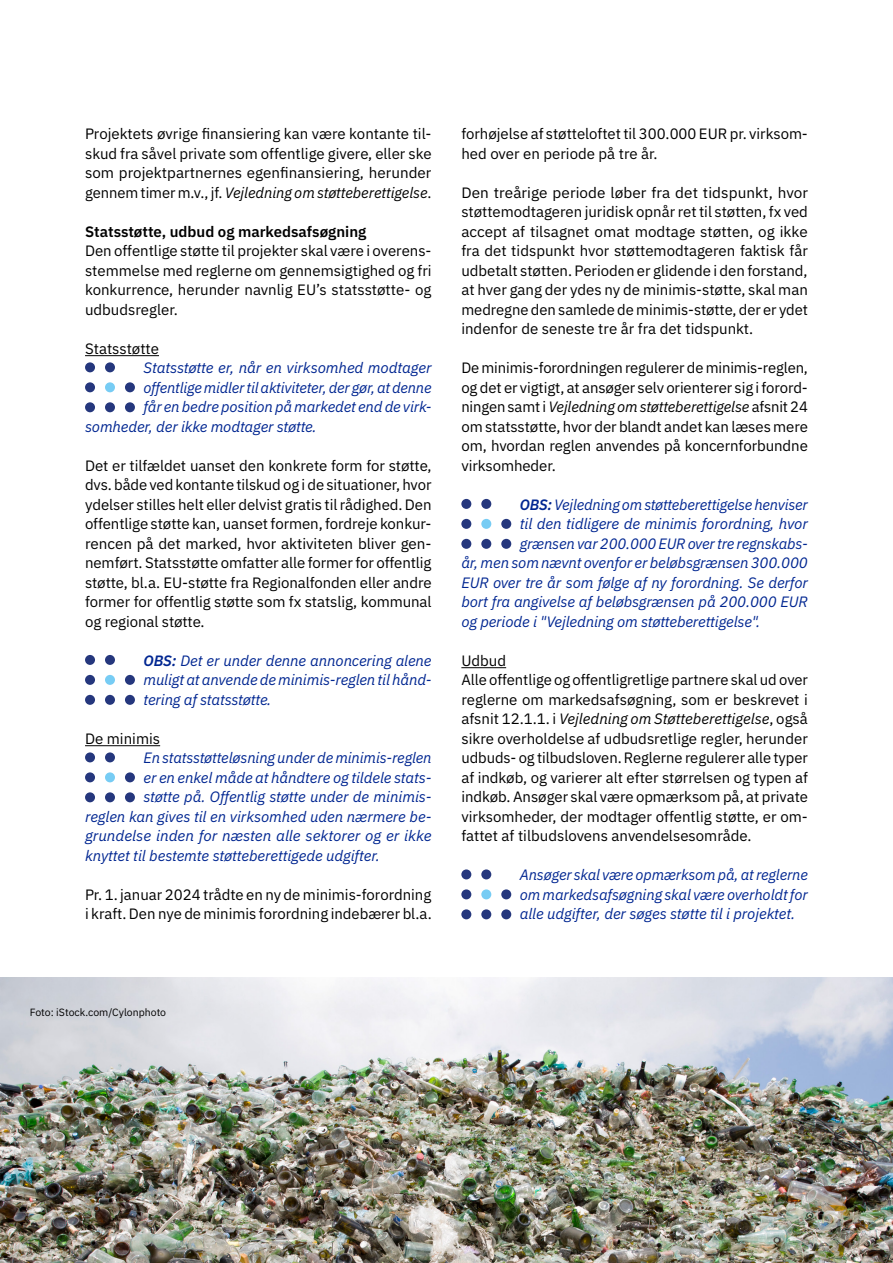
<style>
.page{position:relative;width:893px;height:1263px;background:#fff}
.page>*{position:absolute;margin:0;border:0;box-sizing:border-box;transform-origin:0 0}
.brød{font:15px/19.5px "IBM Plex Sans";color:#000;text-align:justify}
.brød-2{font:italic 15px/19.5px "IBM Plex Sans";letter-spacing:-.01em;color:#002691;text-align:justify}
.brød-3{font:600 15px "IBM Plex Sans";color:#000}
.fotograf_sort_left{font:10.5px "IBM Plex Sans";color:#000}
.s1{font-style:italic}
.s2{font-weight:600}
</style>
<div class="page">
<hr style="left:85px;top:355px;width:74px;height:1px;background:#000">
<div style="left:105px;top:382px;width:10px;height:10px;background:#77ccf4;border-radius:50%"></div>
<div style="left:85px;top:402px;width:10px;height:10px;background:#25377d;border-radius:50%"></div>
<div style="left:105px;top:362px;width:10px;height:10px;background:#25377d;border-radius:50%"></div>
<div style="left:125px;top:382px;width:10px;height:10px;background:#25377d;border-radius:50%"></div>
<div style="left:85px;top:382px;width:10px;height:10px;background:#25377d;border-radius:50%"></div>
<div style="left:85px;top:362px;width:10px;height:10px;background:#25377d;border-radius:50%"></div>
<div style="left:105px;top:402px;width:10px;height:10px;background:#25377d;border-radius:50%"></div>
<div style="left:125px;top:402px;width:10px;height:10px;background:#25377d;border-radius:50%"></div>
<div style="left:105px;top:675px;width:10px;height:10px;background:#77ccf4;border-radius:50%"></div>
<div style="left:85px;top:695px;width:10px;height:10px;background:#25377d;border-radius:50%"></div>
<div style="left:105px;top:655px;width:10px;height:10px;background:#25377d;border-radius:50%"></div>
<div style="left:125px;top:675px;width:10px;height:10px;background:#25377d;border-radius:50%"></div>
<div style="left:85px;top:675px;width:10px;height:10px;background:#25377d;border-radius:50%"></div>
<div style="left:85px;top:655px;width:10px;height:10px;background:#25377d;border-radius:50%"></div>
<div style="left:105px;top:695px;width:10px;height:10px;background:#25377d;border-radius:50%"></div>
<div style="left:125px;top:695px;width:10px;height:10px;background:#25377d;border-radius:50%"></div>
<hr style="left:85px;top:745px;width:75px;height:1px;background:#000">
<div style="left:105px;top:772px;width:10px;height:10px;background:#77ccf4;border-radius:50%"></div>
<div style="left:85px;top:792px;width:10px;height:10px;background:#25377d;border-radius:50%"></div>
<div style="left:105px;top:752px;width:10px;height:10px;background:#25377d;border-radius:50%"></div>
<div style="left:125px;top:772px;width:10px;height:10px;background:#25377d;border-radius:50%"></div>
<div style="left:85px;top:772px;width:10px;height:10px;background:#25377d;border-radius:50%"></div>
<div style="left:85px;top:752px;width:10px;height:10px;background:#25377d;border-radius:50%"></div>
<div style="left:105px;top:792px;width:10px;height:10px;background:#25377d;border-radius:50%"></div>
<div style="left:125px;top:792px;width:10px;height:10px;background:#25377d;border-radius:50%"></div>
<div style="left:481px;top:519px;width:10px;height:10px;background:#77ccf4;border-radius:50%"></div>
<div style="left:461px;top:539px;width:10px;height:10px;background:#25377d;border-radius:50%"></div>
<div style="left:481px;top:499px;width:10px;height:10px;background:#25377d;border-radius:50%"></div>
<div style="left:501px;top:519px;width:10px;height:10px;background:#25377d;border-radius:50%"></div>
<div style="left:461px;top:519px;width:10px;height:10px;background:#25377d;border-radius:50%"></div>
<div style="left:461px;top:499px;width:10px;height:10px;background:#25377d;border-radius:50%"></div>
<div style="left:481px;top:539px;width:10px;height:10px;background:#25377d;border-radius:50%"></div>
<div style="left:501px;top:539px;width:10px;height:10px;background:#25377d;border-radius:50%"></div>
<hr style="left:461px;top:667px;width:45px;height:1px;background:#000">
<div style="left:481px;top:889px;width:10px;height:10px;background:#77ccf4;border-radius:50%"></div>
<div style="left:461px;top:909px;width:10px;height:10px;background:#25377d;border-radius:50%"></div>
<div style="left:481px;top:869px;width:10px;height:10px;background:#25377d;border-radius:50%"></div>
<div style="left:501px;top:889px;width:10px;height:10px;background:#25377d;border-radius:50%"></div>
<div style="left:461px;top:889px;width:10px;height:10px;background:#25377d;border-radius:50%"></div>
<div style="left:461px;top:869px;width:10px;height:10px;background:#25377d;border-radius:50%"></div>
<div style="left:481px;top:909px;width:10px;height:10px;background:#25377d;border-radius:50%"></div>
<div style="left:501px;top:909px;width:10px;height:10px;background:#25377d;border-radius:50%"></div>
<img style="left:0;top:978px;width:893px;height:285px">
<p class="brød" style="left:85px;top:123px;width:348px">Projektets øvrige finansiering kan være kontante til&shy;skud fra såvel private som offentlige givere, eller ske som projektpartnernes egenfinansiering, herunder gennem timer m.v., jf. <span class="s1">Vejledning om støtteberettigelse</span>.</p>
<p class="brød" style="left:461px;top:123px;width:348px">forhøjelse af støtteloftet til 300.000 EUR pr. virksom&shy;hed over en periode på tre år.</p>
<p class="brød" style="left:461px;top:181px;width:348px">Den treårige periode løber fra det tidspunkt, hvor støttemodtageren juridisk opnår ret til støtten, fx ved accept af tilsagnet omat modtage støtten, og ikke fra det tidspunkt hvor støttemodtageren faktisk får udbetalt støtten. Perioden er glidende i den forstand, at hver gang der ydes ny de minimis-støtte, skal man medregne den samlede de minimis-støtte, der er ydet indenfor de seneste tre år fra det tidspunkt.</p>
<p class="brød" style="left:461px;top:357px;width:348px">De minimis-forordningen regulerer de minimis-reglen, og det er vigtigt, at ansøger selv orienterer sig i forord&shy;ningen samt i <span class="s1">Vejledning om støtteberettigelse</span> afsnit 24 om statsstøtte, hvor der blandt andet kan læses mere om, hvordan reglen anvendes på koncernforbundne virksomheder.</p>
<p class="brød-3" style="left:85px;top:220px;width:283px">Statsstøtte, udbud og markedsafsøgning</p>
<p class="brød" style="left:85px;top:240px;width:348px">Den offentlige støtte til projekter skal være i overens&shy;stemmelse med reglerne om gennemsigtighed og fri konkurrence, herunder navnlig EU’s statsstøtte- og udbudsregler.</p>
<p class="brød" style="left:85px;top:337px;width:75px">Statsstøtte</p>
<p class="brød-2" style="left:143px;top:357px;width:290px">Statsstøtte er, når en virksomhed modtager</p>
<p class="brød-2" style="left:143px;top:376px;width:290px">offentlige midler til aktiviteter, der gør, at denne</p>
<p class="brød-2" style="left:143px;top:396px;width:290px">får en bedre position på markedet end de virk-</p>
<p class="brød-2" style="left:85px;top:415px;width:233px">somheder, der ikke modtager støtte.</p>
<p class="brød" style="left:85px;top:454px;width:348px">Det er tilfældet uanset den konkrete form for støtte, dvs. både ved kontante tilskud og i de situationer, hvor ydelser stilles helt eller delvist gratis til rådighed. Den offentlige støtte kan, uanset formen, fordreje konkur&shy;rencen på det marked, hvor aktiviteten bliver gen&shy;nemført. Statsstøtte omfatter alle former for offentlig støtte, bl.a. EU-støtte fra Regionalfonden eller andre former for offentlig støtte som fx statslig, kommunal og regional støtte.</p>
<p class="brød-2" style="left:143px;top:649px;width:290px"><span class="s2">OBS:</span> Det er under denne annoncering alene muligt at anvende de minimis-reglen til hånd&shy;tering af statsstøtte.</p>
<p class="brød" style="left:85px;top:727px;width:77px">De minimis</p>
<p class="brød-2" style="left:143px;top:747px;width:290px">En statsstøtteløsning under de minimis--reglen</p>
<p class="brød-2" style="left:143px;top:766px;width:290px">er en enkel måde at håndtere og tildele stats-</p>
<p class="brød-2" style="left:143px;top:786px;width:286px">støtte på. Offentlig støtte under de minimis--</p>
<p class="brød-2" style="left:85px;top:805px;width:348px">reglen kan gives til en virksomhed uden nærmere be-</p>
<p class="brød-2" style="left:85px;top:825px;width:348px">grundelse inden for næsten alle sektorer og er ikke</p>
<p class="brød-2" style="left:85px;top:844px;width:296px">knyttet til bestemte støtteberettigede udgifter.</p>
<p class="brød" style="left:85px;top:883px;width:348px">Pr. 1. januar 2024 trådte en ny de minimis-forordning i kraft. Den nye de minimis forordning indebærer bl.a.</p>
<p class="brød-2" style="left:520px;top:493px;width:290px"><span class="s2">OBS:</span> Vejledning om støtteberettigelse henviser</p>
<p class="brød-2" style="left:520px;top:513px;width:290px">til den tidligere de minimis forordning, hvor</p>
<p class="brød-2" style="left:520px;top:532px;width:290px">grænsen var 200.000 EUR over tre regnskabs-</p>
<p class="brød-2" style="left:461px;top:552px;width:348px">år, men som nævnt ovenfor er beløbsgrænsen 300.000</p>
<p class="brød-2" style="left:461px;top:571px;width:348px">EUR over tre år som følge af ny forordning. Se derfor</p>
<p class="brød-2" style="left:461px;top:591px;width:348px">bort fra angivelse af beløbsgrænsen på 200.000 EUR</p>
<p class="brød-2" style="left:461px;top:610px;width:300px">og periode i "Vejledning om støtteberettigelse".</p>
<p class="brød" style="left:461px;top:649px;width:46px">Udbud</p>
<p class="brød" style="left:461px;top:669px;width:348px">Alle offentlige og offentligretlige partnere skal ud over reglerne om markedsafsøgning, som er beskrevet i afsnit 12.1.1. i <span class="s1">Vejledning om Støtteberettigelse</span>, også sikre overholdelse af udbudsretlige regler, herunder udbuds- og tilbudsloven. Reglerne regulerer alle typer af indkøb, og varierer alt efter størrelsen og typen af indkøb. Ansøger skal være opmærksom på, at private virksomheder, der modtager offentlig støtte, er om&shy;fattet af tilbudslovens anvendelsesområde.</p>
<p class="brød-2" style="left:520px;top:864px;width:290px">Ansøger skal være opmærksom på, at reglerne om markedsafsøgning skal være overholdt for alle udgifter, der søges støtte til i projektet.</p>
<p class="fotograf_sort_left" style="left:30px;top:1004px;width:138px">Foto: iStock.com/Cylonphoto</p>
</div>
